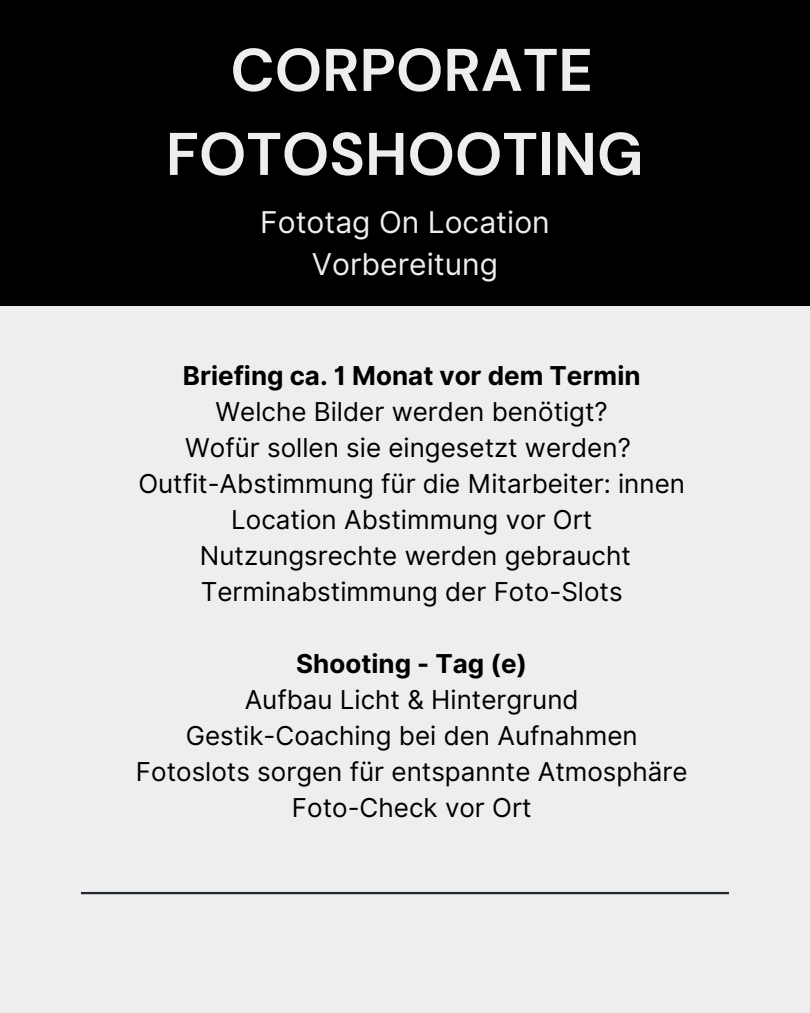
<style>
.page{position:relative;width:810px;height:1013px;background:#fff}
.page>*{position:absolute;margin:0;border:0;box-sizing:border-box;transform-origin:0 0}
.t1{font:700 60px/84px "DM Sans";color:#eee;text-align:center}
.t2{font:30px/42px "Inter";color:#eee;text-align:center}
.t3{font:26px "Inter";color:#000}
.t4{font:700 26px "Inter";color:#000}
</style>
<div class="page">
<div style="left:0;top:0;width:810px;height:1012px;background:#eee"></div>
<div style="left:0;top:0;width:810px;height:306px;background:#000"></div>
<hr style="left:81px;top:892px;width:648px;height:2px;background:#222831">
<h1 class="t1" style="left:166px;top:28px;width:479px">CORPORATE<br>FOTOSHOOTING</h1>
<h2 class="t2" style="left:260px;top:201px;width:291px">Fototag On Location<br>Vorbereitung</h2>
<p class="t4" style="left:183px;top:359px;width:459px">Briefing ca. 1 Monat vor dem Termin</p>
<p class="t3" style="left:216px;top:395px;width:394px">Welche Bilder werden benötigt?</p>
<p class="t3" style="left:185px;top:431px;width:447px">Wofür sollen sie eingesetzt werden?</p>
<p class="t3" style="left:138px;top:467px;width:548px">Outfit-Abstimmung für die Mitarbeiter: innen</p>
<p class="t3" style="left:231px;top:503px;width:362px">Location Abstimmung vor Ort</p>
<p class="t3" style="left:200px;top:539px;width:432px">Nutzungsrechte werden gebraucht</p>
<p class="t3" style="left:201px;top:575px;width:423px">Terminabstimmung der Foto-Slots</p>
<p class="t4" style="left:296px;top:647px;width:232px">Shooting - Tag (e)</p>
<p class="t3" style="left:245px;top:683px;width:336px">Aufbau Licht &amp; Hintergrund</p>
<p class="t3" style="left:186px;top:719px;width:453px">Gestik-Coaching bei den Aufnahmen</p>
<p class="t3" style="left:136px;top:755px;width:553px">Fotoslots sorgen für entspannte Atmosphäre</p>
<p class="t3" style="left:292px;top:791px;width:241px">Foto-Check vor Ort</p>
</div>
